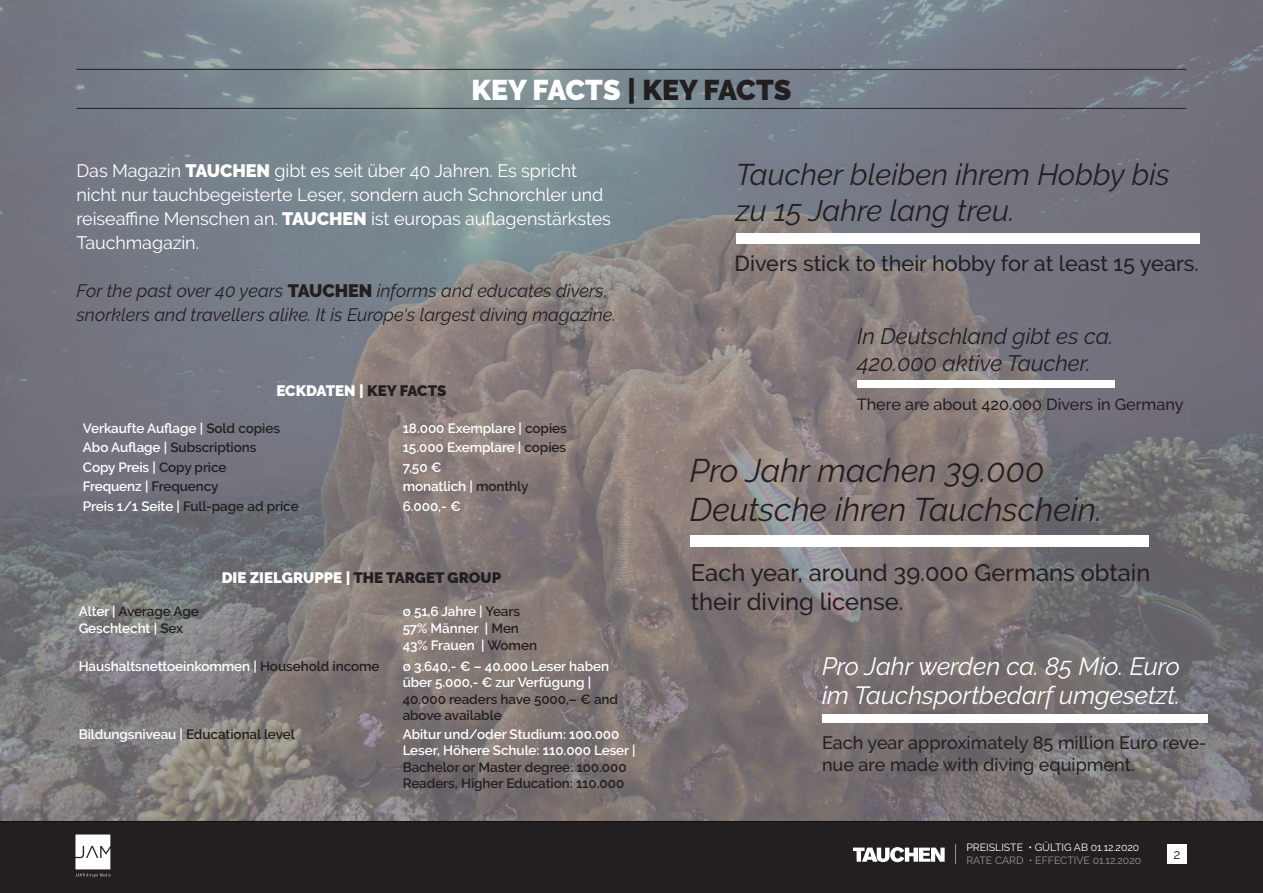
<style>
.page{position:relative;width:1263px;height:893px;background:#fff}
.page>*{position:absolute;margin:0;border:0;box-sizing:border-box;transform-origin:0 0}
.t1{font:italic 32.7px/39.2px "Raleway";color:#231f20}
.t2{font:italic 29.85px/35.7px "Raleway";color:#231f20}
.t3{font:900 28.5px "Raleway";color:#231f20}
.t4{font:italic 24.9px/29.8px "Raleway";color:#fff}
.t5{font:500 23.7px/28.3px "Raleway";color:#231f20}
.t6{font:italic 22.35px/26.7px "Raleway";color:#231f20}
.t7{font:500 21.6px "Raleway";color:#231f20}
.t8{font:18px/24px "Raleway";letter-spacing:-.005em;color:#fff}
.t9{font:italic 18px/24px "Raleway";color:#231f20}
.t10{font:500 18px/21.6px "Raleway";color:#231f20}
.t11{font:500 16.2px "Raleway";color:#231f20}
.t12{font:900 15.15px "Raleway";color:#fff}
.t13{font:600 13.5px/16.2px "Raleway";letter-spacing:-.005em;color:#fff}
.t14{font:600 13.5px/16.2px "Raleway";letter-spacing:-.005em;color:#231f20}
.t15{font:13.5px "Raleway";color:#231f20}
.t16{font:10.5px "Raleway";color:#fff}
.t17{font:10.5px "Raleway";color:#939598}
.s1{color:#fff}
.s2{font-weight:900}
.s3{font-weight:900;font-style:normal}
.s4{color:#231f20}
</style>
<div class="page">
<div style="left:0;top:820px;width:1263px;height:73px;background:#231f20"></div>
<svg style="left:955px;top:844px;width:1px;height:20px"></svg>
<div style="left:1167px;top:845px;width:19px;height:19px;background:#fff"></div>
<svg style="left:853px;top:847px;width:92px;height:15px"></svg>
<svg style="left:75px;top:834px;width:35px;height:43px"></svg>
<hr style="left:0;top:820px;width:1263px;height:2px;background:#160f11">
<img style="left:0;top:0;width:1263px;height:820px">
<hr style="left:77px;top:69px;width:1109px;height:1px;background:#231f20">
<hr style="left:77px;top:108px;width:1109px;height:1px;background:#231f20">
<div style="left:736px;top:233px;width:463px;height:11px;background:#fff"></div>
<div style="left:857px;top:380px;width:257px;height:8px;background:#fff"></div>
<div style="left:690px;top:535px;width:459px;height:11px;background:#fff"></div>
<div style="left:822px;top:715px;width:386px;height:8px;background:#fff"></div>
<h3 class="t3" style="left:472px;top:73px;width:321px"><span class="s1">KEY FACTS</span> | KEY FACTS</h3>
<h3 class="t8" style="left:77px;top:159px;width:536px">Das Magazin <span class="s2">TAUCHEN</span> gibt es seit über 40 Jahren. Es spricht nicht nur tauchbegeisterte Leser, sondern auch Schnorchler und reiseaffine Menschen an. <span class="s2">TAUCHEN</span> ist europas auflagenstärkstes Tauch magazin.</h3>
<h3 class="t9" style="left:77px;top:279px;width:541px">For the past over 40 years <span class="s3">TAUCHEN</span> informs and educates divers, snorklers and travellers alike. It is Europe‘s largest diving magazine.</h3>
<p class="t12" style="left:276px;top:382px;width:172px">ECKDATEN | <span class="s4">KEY FACTS</span></p>
<p class="t13" style="left:83px;top:420px;width:199px">Verkaufte Auflage | <span class="s4">Sold copies</span></p>
<p class="t13" style="left:403px;top:420px;width:166px">18.000 Exemplare | <span class="s4">copies</span></p>
<p class="t14" style="left:83px;top:439px;width:175px"><span class="s1">Abo Auflage |</span> Subscriptions</p>
<p class="t13" style="left:403px;top:439px;width:165px">15.000 Exemplare | <span class="s4">copies</span></p>
<p class="t13" style="left:83px;top:459px;width:145px">Copy Preis | <span class="s4">Copy price</span></p>
<p class="t13" style="left:403px;top:459px;width:40px">7,50 €</p>
<p class="t13" style="left:83px;top:478px;width:137px">Frequenz | <span class="s4">Frequency</span></p>
<p class="t13" style="left:403px;top:478px;width:127px">monatlich | <span class="s4">monthly</span></p>
<p class="t14" style="left:83px;top:498px;width:217px"><span class="s1">Preis 1/1 Seite |</span> Full-page ad price</p>
<p class="t13" style="left:403px;top:498px;width:60px">6.000,- €</p>
<p class="t12" style="left:222px;top:569px;width:281px">DIE ZIELGRUPPE | <span class="s4">THE TARGET GROUP</span></p>
<p class="t14" style="left:79px;top:604px;width:122px"><span class="s1">Alter |</span> Average Age</p>
<p class="t13" style="left:403px;top:604px;width:119px">ø 51,6 Jahre | <span class="s4">Years</span></p>
<p class="t13" style="left:79px;top:620px;width:106px">Geschlecht | <span class="s4">Sex</span></p>
<p class="t13" style="left:403px;top:619px;width:136px;line-height:17.5px">57% Männer | <span class="s4">Men<br></span>43% Frauen | <span class="s4">Women</span></p>
<p class="t13" style="left:79px;top:658px;width:302px">Haushaltsnettoeinkommen | <span class="s4">Household income</span></p>
<p class="t13" style="left:403px;top:658px;width:208px">ø 3.640,- € – 40.000 Leser haben über 5.000,- € zur Verfügung |</p>
<p class="t14" style="left:403px;top:691px;width:217px">40.000 readers have 5000,– € and above available</p>
<p class="t14" style="left:79px;top:726px;width:218px"><span class="s1">Bildungsniveau |</span> Educational level</p>
<p class="t13" style="left:403px;top:726px;width:234px">Abitur und/oder Studium: 100.000<br>Leser, Höhere Schule: 110.000 Leser |</p>
<p class="t14" style="left:403px;top:759px;width:225px">Bachelor or Master degree: 100.000<br>Readers, Higher Education: 110.000</p>
<h2 class="t2" style="left:736px;top:157px;width:435px">Taucher bleiben ihrem Hobby bis zu 15 Jahre lang treu.</h2>
<h3 class="t7" style="left:735px;top:251px;width:466px">Divers stick to their hobby for at least 15 years.</h3>
<h3 class="t6" style="left:857px;top:323px;width:258px">In Deutschland gibt es ca.<br>420.000 aktive Taucher.</h3>
<p class="t11" style="left:857px;top:395px;width:328px">There are about 420.000 Divers in Germany</p>
<h1 class="t1" style="left:690px;top:451px;width:414px">Pro Jahr machen 39.000<br>Deutsche ihren Tauchschein.</h1>
<h3 class="t5" style="left:691px;top:559px;width:461px">Each year, around 39.000 Germans obtain their diving license.</h3>
<h3 class="t4" style="left:822px;top:651px;width:360px">Pro Jahr werden ca. 85 Mio. Euro im Tauchsportbedarf umgesetzt.</h3>
<h3 class="t10" style="left:822px;top:732px;width:386px">Each year approximately 85 million Euro reve&shy;nue are made with diving equipment.</h3>
<p class="t16" style="left:966px;top:841px;width:174px">PREISLISTE • GÜLTIG AB 01.12.2020</p>
<p class="t17" style="left:966px;top:854px;width:176px">RATE CARD • EFFECTIVE 01.12.2020</p>
<p class="t15" style="left:1173px;top:846px;width:9px">2</p>
</div>
